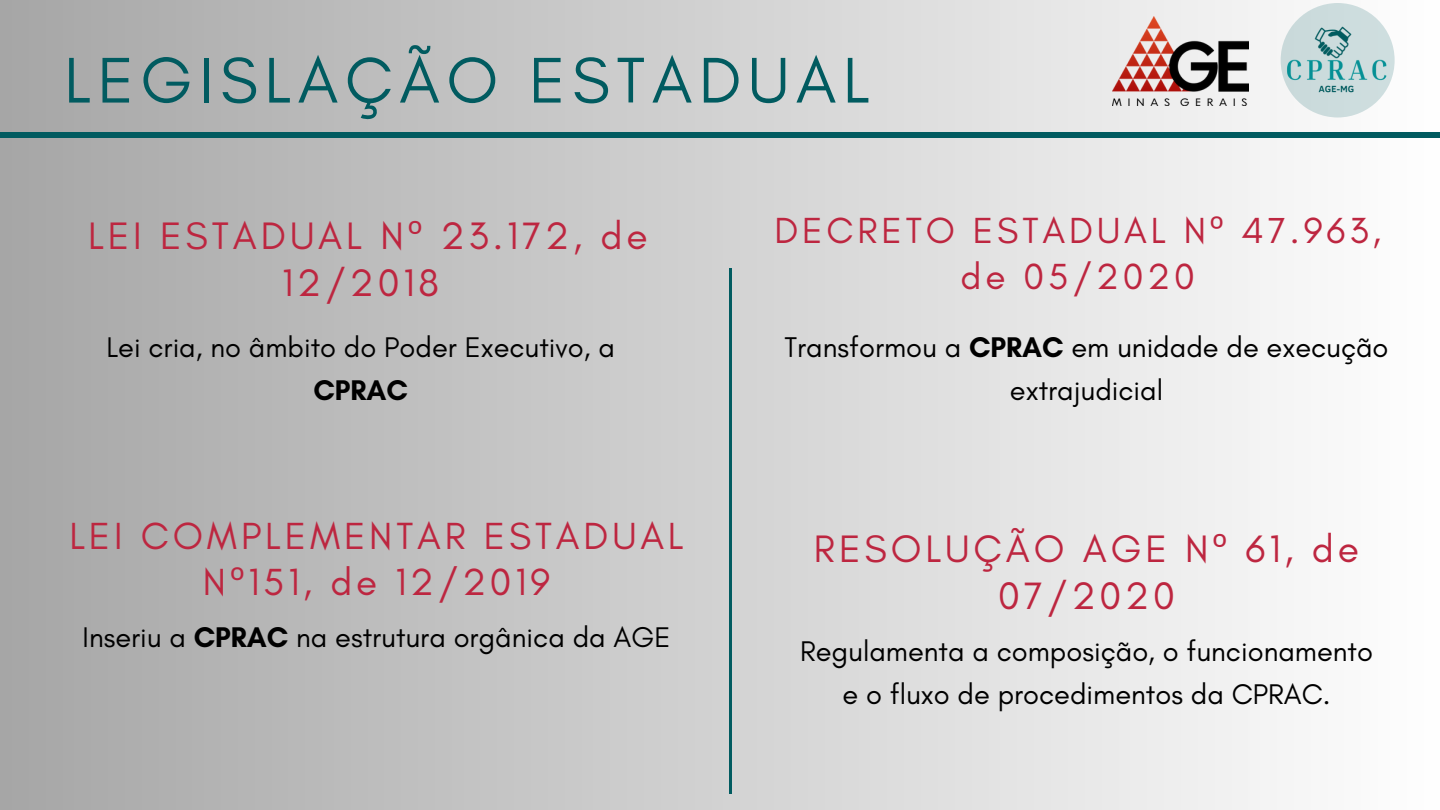
<style>
.page{position:relative;width:1440px;height:810px;background:#fff}
.page>*{position:absolute;margin:0;border:0;box-sizing:border-box;transform-origin:0 0}
.t1{font:65.7px "Glacial Indifference";letter-spacing:.1em;color:#015b60}
.t2{font:39px/46.5px "Glacial Indifference";letter-spacing:.1em;color:#bd2640;text-align:center}
.t3{font:38.5px/46.5px "Glacial Indifference";letter-spacing:.1em;color:#bd2640;text-align:center}
.t4{font:37px/46.5px "Glacial Indifference";letter-spacing:.105em;color:#bd2640;text-align:center}
.t5{font:29px/42.8px "Glacial Indifference";color:#000;text-align:center}
.s1{font-family:"Noto Sans"}
.s2{font-weight:700}
</style>
<div class="page">
<div style="left:0;top:0;width:1440px;height:810px;background:linear-gradient(to right,#a6a6a6,#fefefe)"></div>
<div style="left:0;top:132px;width:1440px;height:6px;background:#015b60"></div>
<hr style="left:729px;top:268px;width:3px;height:526px;background:#015b60">
<div style="left:1281px;top:3px;width:114px;height:115px;background:#ccdcdd;border-radius:50%"></div>
<img style="left:1280px;top:27px;width:115px;height:67px">
<img style="left:1113px;top:17px;width:135px;height:89px">
<h1 class="t1" style="left:64px;top:40px;width:807px">LEGISLAÇÃO ESTADUAL</h1>
<p class="t2" style="left:88px;top:212px;width:561px">LEI ESTADUAL N<span class="s1">º</span> 23.172, de<br>12/2018</p>
<p class="t5" style="left:106px;top:326px;width:510px">Lei cria, no âmbito do Poder Executivo, a<br><span class="s2">CPRAC</span></p>
<h2 class="t3" style="left:69px;top:512px;width:616px">LEI COMPLEMENTAR ESTADUAL<br>N<span class="s1">º</span>151, de 12/2019</h2>
<p class="t5" style="left:83px;top:615px;width:589px">Inseriu a <span class="s2">CPRAC</span> na estrutura orgânica da AGE</p>
<h2 class="t4" style="left:774px;top:207px;width:608px">DECRETO ESTADUAL N<span class="s1">º</span> 47.963, de 05/2020</h2>
<p class="t5" style="left:785px;top:326px;width:606px">Transformou a <span class="s2">CPRAC</span> em unidade de execução extrajudicial</p>
<p class="t2" style="left:814px;top:526px;width:547px">RESOLUÇÃO AGE N<span class="s1">º</span> 61, de<br>07/2020</p>
<p class="t5" style="left:800px;top:630px;width:575px">Regulamenta a composição, o funcionamento e o fluxo de procedimentos da CPRAC.</p>
</div>
